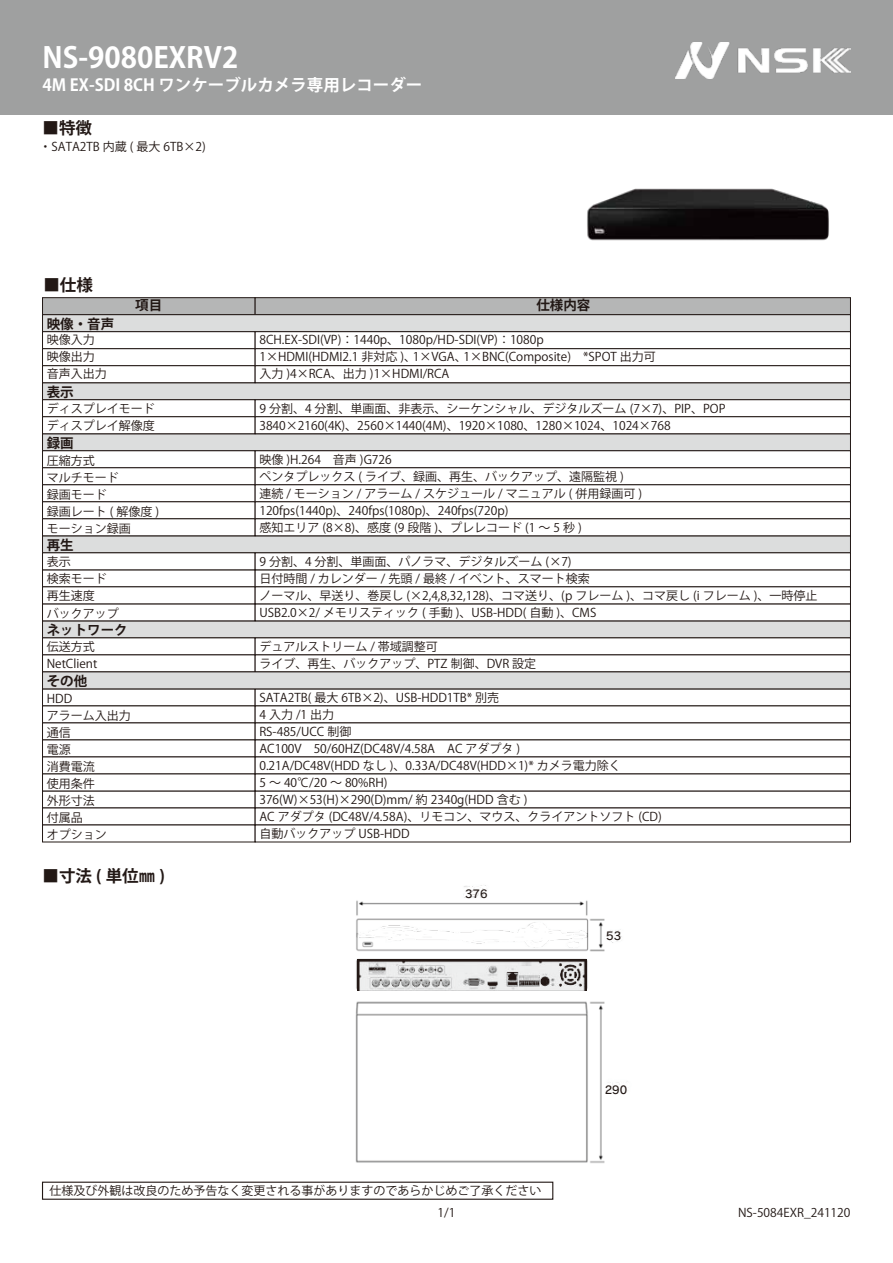
<style>
.page{position:relative;width:893px;height:1263px;background:#fff}
.page>*{position:absolute;margin:0;border:0;box-sizing:border-box;transform-origin:0 0}
.t1{font:700 28.5px "Koz Go Pro";color:#fff}
.t2{font:700 16.5px "Koz Go Pro";color:#fff}
.t3{font:700 16.5px "Koz Go Pr 6 N";color:#221815}
.t4{font:700 13.5px "Koz Go Pr 6 N";color:#221815}
.t5{font:12px/17.1px "Koz Go Pro";color:#221815}
.t6{font:10.95px "Rodin Pro N DB";letter-spacing:-.005em;color:#221815}
</style>
<div class="page">
<div style="left:0;top:0;width:893px;height:115px;background:#9fa0a0"></div>
<img style="left:675px;top:43px;width:175px;height:35px">
<div style="left:42px;top:297px;width:213px;height:18px;background:#b5b6b6;border:1px solid #221815"></div>
<div style="left:255px;top:297px;width:596px;height:18px;background:#b5b6b6;border:1px solid #221815"></div>
<div style="left:42px;top:314px;width:809px;height:18px;background:#dcdddd;border:1px solid #221815"></div>
<div style="left:42px;top:382px;width:809px;height:18px;background:#dcdddd"></div>
<div style="left:42px;top:433px;width:809px;height:18px;background:#dcdddd"></div>
<div style="left:42px;top:535px;width:809px;height:18px;background:#dcdddd"></div>
<div style="left:42px;top:620px;width:809px;height:18px;background:#dcdddd"></div>
<div style="left:42px;top:331px;width:213px;height:18px;background:#fff;border:1px solid #221815"></div>
<div style="left:255px;top:331px;width:596px;height:18px;background:#fff;border:1px solid #221815"></div>
<div style="left:42px;top:348px;width:213px;height:18px;background:#fff;border:1px solid #221815"></div>
<div style="left:255px;top:348px;width:596px;height:18px;background:#fff;border:1px solid #221815"></div>
<div style="left:42px;top:365px;width:213px;height:18px;background:#fff;border:1px solid #221815"></div>
<div style="left:255px;top:365px;width:596px;height:18px;background:#fff;border:1px solid #221815"></div>
<div style="left:42px;top:399px;width:213px;height:18px;background:#fff;border:1px solid #221815"></div>
<div style="left:255px;top:399px;width:596px;height:18px;background:#fff;border:1px solid #221815"></div>
<div style="left:42px;top:416px;width:213px;height:18px;background:#fff;border:1px solid #221815"></div>
<div style="left:255px;top:416px;width:596px;height:18px;background:#fff;border:1px solid #221815"></div>
<div style="left:42px;top:603px;width:213px;height:18px;background:#fff"></div>
<div style="left:255px;top:603px;width:596px;height:18px;background:#fff"></div>
<div style="left:42px;top:637px;width:213px;height:18px;background:#fff;border:1px solid #221815"></div>
<div style="left:255px;top:637px;width:596px;height:18px;background:#fff;border:1px solid #221815"></div>
<div style="left:42px;top:586px;width:213px;height:18px;background:#fff;border:1px solid #221815"></div>
<div style="left:255px;top:586px;width:596px;height:18px;background:#fff;border:1px solid #221815"></div>
<div style="left:42px;top:654px;width:213px;height:18px;background:#fff;border:1px solid #221815"></div>
<div style="left:255px;top:654px;width:596px;height:18px;background:#fff;border:1px solid #221815"></div>
<div style="left:42px;top:705px;width:213px;height:18px;background:#fff;border:1px solid #221815"></div>
<div style="left:255px;top:705px;width:596px;height:18px;background:#fff;border:1px solid #221815"></div>
<div style="left:42px;top:671px;width:809px;height:18px;background:#dcdddd;border:1px solid #221815"></div>
<div style="left:42px;top:722px;width:213px;height:18px;background:#fff;border:1px solid #221815"></div>
<div style="left:255px;top:722px;width:596px;height:18px;background:#fff;border:1px solid #221815"></div>
<div style="left:42px;top:739px;width:213px;height:18px;background:#fff;border:1px solid #221815"></div>
<div style="left:255px;top:739px;width:596px;height:18px;background:#fff;border:1px solid #221815"></div>
<div style="left:42px;top:1181px;width:511px;height:19px;border:1px solid #221815"></div>
<div style="left:42px;top:756px;width:213px;height:18px;background:#fff;border:1px solid #221815"></div>
<div style="left:42px;top:773px;width:213px;height:18px;background:#fff;border:1px solid #221815"></div>
<div style="left:255px;top:756px;width:596px;height:18px;background:#fff;border:1px solid #221815"></div>
<div style="left:255px;top:773px;width:596px;height:18px;background:#fff;border:1px solid #221815"></div>
<div style="left:42px;top:807px;width:213px;height:18px;background:#fff;border:1px solid #221815"></div>
<div style="left:255px;top:807px;width:596px;height:18px;background:#fff;border:1px solid #221815"></div>
<div style="left:42px;top:450px;width:213px;height:18px;background:#fff;border:1px solid #221815"></div>
<div style="left:42px;top:467px;width:213px;height:18px;background:#fff;border:1px solid #221815"></div>
<div style="left:42px;top:484px;width:213px;height:18px;background:#fff;border:1px solid #221815"></div>
<div style="left:255px;top:450px;width:596px;height:18px;background:#fff;border:1px solid #221815"></div>
<div style="left:255px;top:467px;width:596px;height:18px;background:#fff;border:1px solid #221815"></div>
<div style="left:255px;top:484px;width:596px;height:18px;background:#fff;border:1px solid #221815"></div>
<div style="left:42px;top:501px;width:213px;height:18px;background:#fff;border:1px solid #221815"></div>
<div style="left:255px;top:501px;width:596px;height:18px;background:#fff;border:1px solid #221815"></div>
<div style="left:42px;top:518px;width:213px;height:18px;background:#fff;border:1px solid #221815"></div>
<div style="left:255px;top:518px;width:596px;height:18px;background:#fff;border:1px solid #221815"></div>
<div style="left:42px;top:552px;width:213px;height:18px;background:#fff;border:1px solid #221815"></div>
<div style="left:255px;top:552px;width:596px;height:18px;background:#fff;border:1px solid #221815"></div>
<img style="left:356px;top:885px;width:266px;height:67px">
<img style="left:355px;top:958px;width:273px;height:205px">
<img style="left:357px;top:959px;width:229px;height:31px">
<img style="left:587px;top:188px;width:242px;height:53px">
<h1 class="t1" style="left:43px;top:39px;width:197px">NS-9080EXRV2</h1>
<h2 class="t2" style="left:43px;top:74px;width:381px">4M EX-SDI 8CH ワンケーブルカメラ専用レコーダー</h2>
<h2 class="t3" style="left:43px;top:118px;width:51px">■特徴</h2>
<p class="t5" style="left:40px;top:138px;width:168px">・SATA2TB 内蔵 ( 最大 6TB×2)</p>
<h2 class="t3" style="left:43px;top:276px;width:51px">■仕様</h2>
<p class="t4" style="left:47px;top:316px;width:69px">映像・音声</p>
<p class="t4" style="left:135px;top:298px;width:28px">項目</p>
<p class="t5" style="left:47px;top:332px;width:62px">映像入力映像出力音声入出力</p>
<p class="t5" style="left:47px;top:401px;width:110px">ディスプレイモードディスプレイ解像度</p>
<p class="t5" style="left:47px;top:452px;width:114px">圧縮方式<br>マルチモード<br>録画モード<br>録画レート ( 解像度 )モーション録画</p>
<p class="t5" style="left:47px;top:554px;width:74px">表示<br>検索モード再生速度<br>バックアップ</p>
<p class="t5" style="left:47px;top:638px;width:52px">伝送方式<br>NetClient</p>
<p class="t5" style="left:47px;top:690px;width:86px">HDD<br>アラーム入出力通信<br>電源<br>消費電流<br>使用条件<br>外形寸法<br>付属品<br>オプション</p>
<p class="t4" style="left:47px;top:384px;width:28px">表示</p>
<p class="t4" style="left:47px;top:435px;width:28px">録画</p>
<p class="t4" style="left:47px;top:537px;width:28px">再生</p>
<p class="t4" style="left:47px;top:622px;width:82px">ネットワーク</p>
<p class="t4" style="left:47px;top:673px;width:42px">その他</p>
<h2 class="t3" style="left:43px;top:867px;width:124px">■寸法 ( 単位㎜ )</h2>
<p class="t4" style="left:536px;top:298px;width:55px">仕様内容</p>
<p class="t5" style="left:259px;top:332px;width:398px">8CH.EX-SDI(VP)：1440p、1080p/HD-SDI(VP)：1080p<br>1×HDMI(HDMI2.1 非対応 )、1×VGA、1×BNC(Composite)　*SPOT 出力可入力 )4×RCA、出力 )1×HDMI/RCA</p>
<p class="t5" style="left:259px;top:400px;width:468px">9 分割、4 分割、単画面、非表示、シーケンシャル、デジタルズーム (7×7)、PIP、POP<br>3840×2160(4K)、2560×1440(4M)、1920×1080、1280×1024、1024×768</p>
<p class="t5" style="left:259px;top:451px;width:384px">映像 )H.264　音声 )G726<br>ペンタプレックス ( ライブ、録画、再生、バックアップ、遠隔監視 )<br>連続 / モーション / アラーム / スケジュール / マニュアル ( 併用録画可 )<br>120fps(1440p)、240fps(1080p)、240fps(720p)<br>感知エリア (8×8)、感度 (9 段階 )、プレレコード (1 ～ 5 秒 )</p>
<p class="t5" style="left:259px;top:553px;width:560px">9 分割、4 分割、単画面、パノラマ、デジタルズーム (×7)<br>日付時間 / カレンダー / 先頭 / 最終 / イベント、スマート検索<br>ノーマル、早送り、巻戻し (×2,4,8,32,128)、コマ送り、(p フレーム )、コマ戻し (i フレーム )、一時停止USB2.0×2/ メモリスティック ( 手動 )、USB-HDD( 自動 )、CMS</p>
<p class="t5" style="left:259px;top:638px;width:278px">デュアルストリーム / 帯域調整可<br>ライブ、再生、バックアップ、PTZ 制御、DVR 設定</p>
<p class="t5" style="left:259px;top:689px;width:404px">SATA2TB( 最大 6TB×2)、USB-HDD1TB* 別売<br>4 入力 /1 出力<br>RS-485/UCC 制御<br>AC100V　50/60HZ(DC48V/4.58A　AC アダプタ )<br>0.21A/DC48V(HDD なし )、0.33A/DC48V(HDD×1)* カメラ電力除く<br>5 ～ 40℃/20 ～ 80%RH)<br>376(W)×53(H)×290(D)mm/ 約 2340g(HDD 含む )<br>AC アダプタ (DC48V/4.58A)、リモコン、マウス、クライアントソフト (CD)自動バックアップ USB-HDD</p>
<p class="t6" style="left:465px;top:887px;width:24px">376</p>
<p class="t6" style="left:606px;top:928px;width:17px">53</p>
<p class="t6" style="left:605px;top:1082px;width:24px">290</p>
<p class="t5" style="left:49px;top:1182px;width:494px">仕様及び外観は改良のため予告なく変更される事がありますのであらかじめご了承ください</p>
<p class="t5" style="left:438px;top:1204px;width:19px">1/1</p>
<p class="t5" style="left:738px;top:1204px;width:114px">NS-5084EXR_241120</p>
</div>
